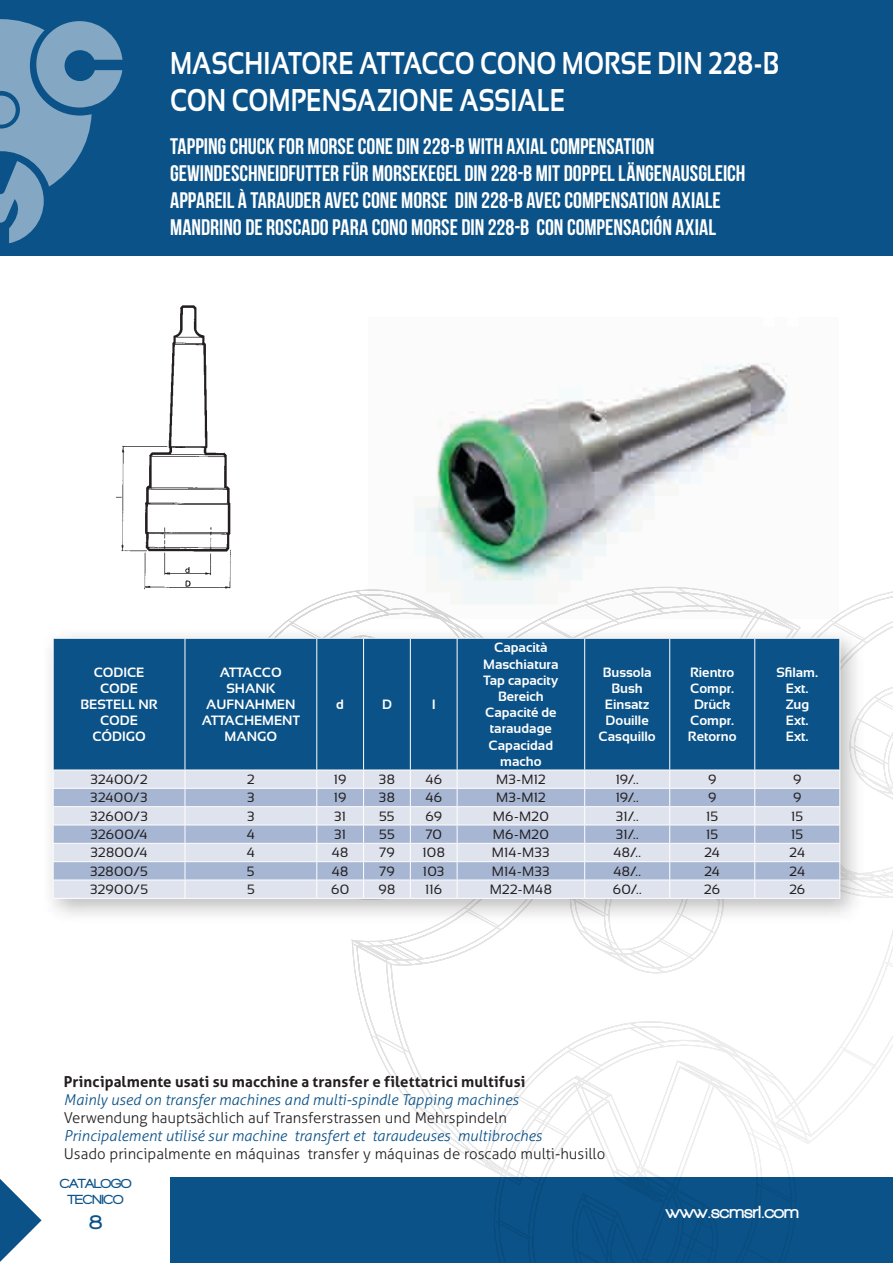
<style>
.page{position:relative;width:893px;height:1263px;background:#fff}
.page>*{position:absolute;margin:0;border:0;box-sizing:border-box;transform-origin:0 0}
.t1{font:700 31.5px/37.8px "Sansation";letter-spacing:.005em;color:#fff;scale:.8 1}
.t2{font:22.5px/27px "Bebas Neue";color:#fff}
.t3{font:900 21px "Walkway";color:#0a5288}
.t4{font:900 18px "Walkway";color:#fff}
.t5{font:300 15px "Aller";color:#231f20}
.t6{font:italic 300 15px "Aller";color:#0a5288}
.t7{font:700 15px "Aller";letter-spacing:.01em;color:#231f20}
.t8{font:700 13.5px/16.2px "Sansation";color:#fff;text-align:center}
.t9{font:13.5px "Sansation";letter-spacing:.015em;color:#231f20}
.t10{font:900 13.5px/16.2px "Walkway";color:#0a5288;text-align:center}
</style>
<div class="page">
<div style="left:170px;top:1178px;width:723px;height:85px;background:#0a5288"></div>
<div style="left:0;top:0;width:893px;height:255px;background:#0a5288"></div>
<svg style="left:0;top:19px;width:122px;height:224px"></svg>
<svg style="left:0;top:1179px;width:42px;height:83px"></svg>
<img style="left:115px;top:305px;width:116px;height:285px">
<img style="left:414px;top:363px;width:373px;height:224px">
<div style="left:40px;top:625px;width:826px;height:299px;background:#231f20;opacity:.3"></div>
<div style="left:54px;top:639px;width:168px;height:131px;background:#0a5288"></div>
<div style="left:54px;top:771px;width:168px;height:127px;background:#dfe3ee"></div>
<svg style="left:54px;top:789px;width:168px;height:91px;background:#bec9dd"></svg>
<hr style="left:53px;top:638px;width:132px;height:1px;background:#fff">
<hr style="left:53px;top:639px;width:1px;height:131px;background:#fff">
<hr style="left:185px;top:638px;width:132px;height:1px;background:#fff">
<hr style="left:185px;top:639px;width:1px;height:131px;background:#fff">
<hr style="left:53px;top:770px;width:132px;height:1px;background:#fff">
<hr style="left:185px;top:770px;width:132px;height:1px;background:#fff">
<hr style="left:53px;top:788px;width:132px;height:1px;background:#fff">
<hr style="left:185px;top:788px;width:132px;height:1px;background:#fff">
<hr style="left:53px;top:806px;width:132px;height:1px;background:#fff">
<hr style="left:185px;top:806px;width:132px;height:1px;background:#fff">
<hr style="left:53px;top:825px;width:132px;height:1px;background:#fff">
<hr style="left:185px;top:825px;width:132px;height:1px;background:#fff">
<hr style="left:53px;top:843px;width:132px;height:1px;background:#fff">
<hr style="left:185px;top:843px;width:132px;height:1px;background:#fff">
<hr style="left:53px;top:861px;width:132px;height:1px;background:#fff">
<hr style="left:185px;top:861px;width:132px;height:1px;background:#fff">
<hr style="left:53px;top:880px;width:132px;height:1px;background:#fff">
<svg style="left:53px;top:771px;width:1px;height:127px"></svg>
<hr style="left:185px;top:880px;width:132px;height:1px;background:#fff">
<svg style="left:185px;top:770px;width:1px;height:128px"></svg>
<svg style="left:222px;top:587px;width:671px;height:673px"></svg>
<hr style="left:53px;top:898px;width:132px;height:1px;background:#fff">
<hr style="left:185px;top:898px;width:132px;height:1px;background:#fff">
<hr style="left:317px;top:898px;width:47px;height:1px;background:#fff">
<hr style="left:364px;top:898px;width:46px;height:1px;background:#fff">
<hr style="left:410px;top:898px;width:47px;height:1px;background:#fff">
<hr style="left:457px;top:898px;width:128px;height:1px;background:#fff">
<hr style="left:585px;top:898px;width:85px;height:1px;background:#fff">
<hr style="left:670px;top:898px;width:85px;height:1px;background:#fff">
<hr style="left:755px;top:898px;width:85px;height:1px;background:#fff">
<h1 class="t1" style="left:170px;top:44px;width:763px">MASCHIATORE ATTACCO CONO MORSE DIN 228-B<br>CON COMPENSAZIONE ASSIALE</h1>
<p class="t2" style="left:170px;top:133px;width:577px">TAPPING CHUCK FOR MORSE CONE DIN 228-B WITH AXIAL COMPENSATION GEWINDESCHNEIDFUTTER FÜR MORSEKEGEL DIN 228-B MIT DOPPEL LÄNGENAUSGLEICH APPAREIL À TARAUDER AVEC CONE MORSE DIN 228-B AVEC COMPENSATION AXIALE MANDRINO DE ROSCADO PARA CONO MORSE DIN 228-B CON COMPENSACIÓN AXIAL</p>
<p class="t8" style="left:81px;top:664px;width:78px">CODICE<br>CODE<br>BESTELL NR<br>CODE<br>CÓDIGO</p>
<p class="t8" style="left:202px;top:664px;width:99px">ATTACCO<br>SHANK<br>AUFNAHMEN<br>ATTACHEMENT<br>MANGO</p>
<p class="t8" style="left:336px;top:696px;width:9px">d</p>
<p class="t8" style="left:382px;top:696px;width:11px">D</p>
<p class="t8" style="left:432px;top:696px;width:5px">l</p>
<p class="t8" style="left:483px;top:639px;width:77px">Capacità<br>Maschiatura<br>Tap capacity<br>Bereich<br>Capacité de taraudage<br>Capacidad macho</p>
<p class="t8" style="left:599px;top:664px;width:59px">Bussola<br>Bush<br>Einsatz<br>Douille<br>Casquillo</p>
<p class="t8" style="left:688px;top:664px;width:50px">Rientro<br>Compr.<br>Drück<br>Compr.<br>Retorno</p>
<p class="t8" style="left:776px;top:664px;width:43px">Sfilam.<br>Ext.<br>Zug<br>Ext.<br>Ext.</p>
<p class="t9" style="left:90px;top:772px;width:59px">32400/2</p>
<p class="t9" style="left:247px;top:772px;width:9px">2</p>
<p class="t9" style="left:334px;top:772px;width:14px">19</p>
<p class="t9" style="left:379px;top:772px;width:18px">38</p>
<p class="t9" style="left:425px;top:772px;width:18px">46</p>
<p class="t9" style="left:496px;top:772px;width:51px">M3-M12</p>
<p class="t9" style="left:616px;top:772px;width:24px">19/..</p>
<p class="t9" style="left:708px;top:772px;width:10px">9</p>
<p class="t9" style="left:793px;top:772px;width:10px">9</p>
<p class="t9" style="left:90px;top:790px;width:59px">32400/3</p>
<p class="t9" style="left:247px;top:790px;width:9px">3</p>
<p class="t9" style="left:334px;top:790px;width:14px">19</p>
<p class="t9" style="left:379px;top:790px;width:18px">38</p>
<p class="t9" style="left:425px;top:790px;width:18px">46</p>
<p class="t9" style="left:496px;top:790px;width:51px">M3-M12</p>
<p class="t9" style="left:616px;top:790px;width:24px">19/..</p>
<p class="t9" style="left:708px;top:790px;width:10px">9</p>
<p class="t9" style="left:793px;top:790px;width:10px">9</p>
<p class="t9" style="left:90px;top:808px;width:59px">32600/3</p>
<p class="t9" style="left:247px;top:808px;width:9px">3</p>
<p class="t9" style="left:334px;top:808px;width:13px">31</p>
<p class="t9" style="left:379px;top:808px;width:17px">55</p>
<p class="t9" style="left:425px;top:808px;width:18px">69</p>
<p class="t9" style="left:493px;top:808px;width:58px">M6-M20</p>
<p class="t9" style="left:616px;top:808px;width:24px">31/..</p>
<p class="t9" style="left:706px;top:808px;width:14px">15</p>
<p class="t9" style="left:791px;top:808px;width:14px">15</p>
<p class="t9" style="left:91px;top:827px;width:59px">32600/4</p>
<p class="t9" style="left:247px;top:827px;width:10px">4</p>
<p class="t9" style="left:334px;top:827px;width:13px">31</p>
<p class="t9" style="left:379px;top:827px;width:17px">55</p>
<p class="t9" style="left:425px;top:827px;width:18px">70</p>
<p class="t9" style="left:493px;top:827px;width:58px">M6-M20</p>
<p class="t9" style="left:616px;top:827px;width:24px">31/..</p>
<p class="t9" style="left:706px;top:827px;width:14px">15</p>
<p class="t9" style="left:791px;top:827px;width:14px">15</p>
<p class="t9" style="left:91px;top:845px;width:58px">32800/4</p>
<p class="t9" style="left:247px;top:845px;width:10px">4</p>
<p class="t9" style="left:332px;top:845px;width:18px">48</p>
<p class="t9" style="left:379px;top:845px;width:17px">79</p>
<p class="t9" style="left:422px;top:845px;width:24px">108</p>
<p class="t9" style="left:492px;top:845px;width:59px">M14-M33</p>
<p class="t9" style="left:613px;top:845px;width:29px">48/..</p>
<p class="t9" style="left:704px;top:845px;width:17px">24</p>
<p class="t9" style="left:789px;top:845px;width:17px">24</p>
<p class="t9" style="left:90px;top:863px;width:59px">32800/5</p>
<p class="t9" style="left:247px;top:863px;width:9px">5</p>
<p class="t9" style="left:332px;top:863px;width:18px">48</p>
<p class="t9" style="left:379px;top:863px;width:17px">79</p>
<p class="t9" style="left:423px;top:863px;width:23px">103</p>
<p class="t9" style="left:492px;top:863px;width:59px">M14-M33</p>
<p class="t9" style="left:613px;top:863px;width:29px">48/..</p>
<p class="t9" style="left:704px;top:863px;width:17px">24</p>
<p class="t9" style="left:789px;top:863px;width:17px">24</p>
<p class="t9" style="left:90px;top:882px;width:60px">32900/5</p>
<p class="t9" style="left:247px;top:882px;width:9px">5</p>
<p class="t9" style="left:331px;top:882px;width:20px">60</p>
<p class="t9" style="left:379px;top:882px;width:18px">98</p>
<p class="t9" style="left:425px;top:882px;width:18px">116</p>
<p class="t9" style="left:490px;top:882px;width:63px">M22-M48</p>
<p class="t9" style="left:613px;top:882px;width:30px">60/..</p>
<p class="t9" style="left:704px;top:882px;width:17px">26</p>
<p class="t9" style="left:789px;top:882px;width:17px">26</p>
<p class="t7" style="left:64px;top:1072px;width:463px">Principalmente usati su macchine a transfer e filettatrici multifusi</p>
<p class="t6" style="left:64px;top:1090px;width:456px">Mainly used on transfer machines and multi-spindle Tapping machines</p>
<p class="t5" style="left:64px;top:1108px;width:445px">Verwendung hauptsächlich auf Transferstrassen und Mehrspindeln</p>
<p class="t6" style="left:64px;top:1126px;width:480px">Principalement utilisé sur machine transfert et taraudeuses multibroches</p>
<p class="t5" style="left:64px;top:1144px;width:543px">Usado principalmente en máquinas transfer y máquinas de roscado multi-husillo</p>
<p class="t10" style="left:60px;top:1175px;width:73px">CATALOGO<br>TECNICO</p>
<p class="t3" style="left:89px;top:1211px;width:14px">8</p>
<p class="t4" style="left:666px;top:1202px;width:134px">www.scmsrl.com</p>
</div>
